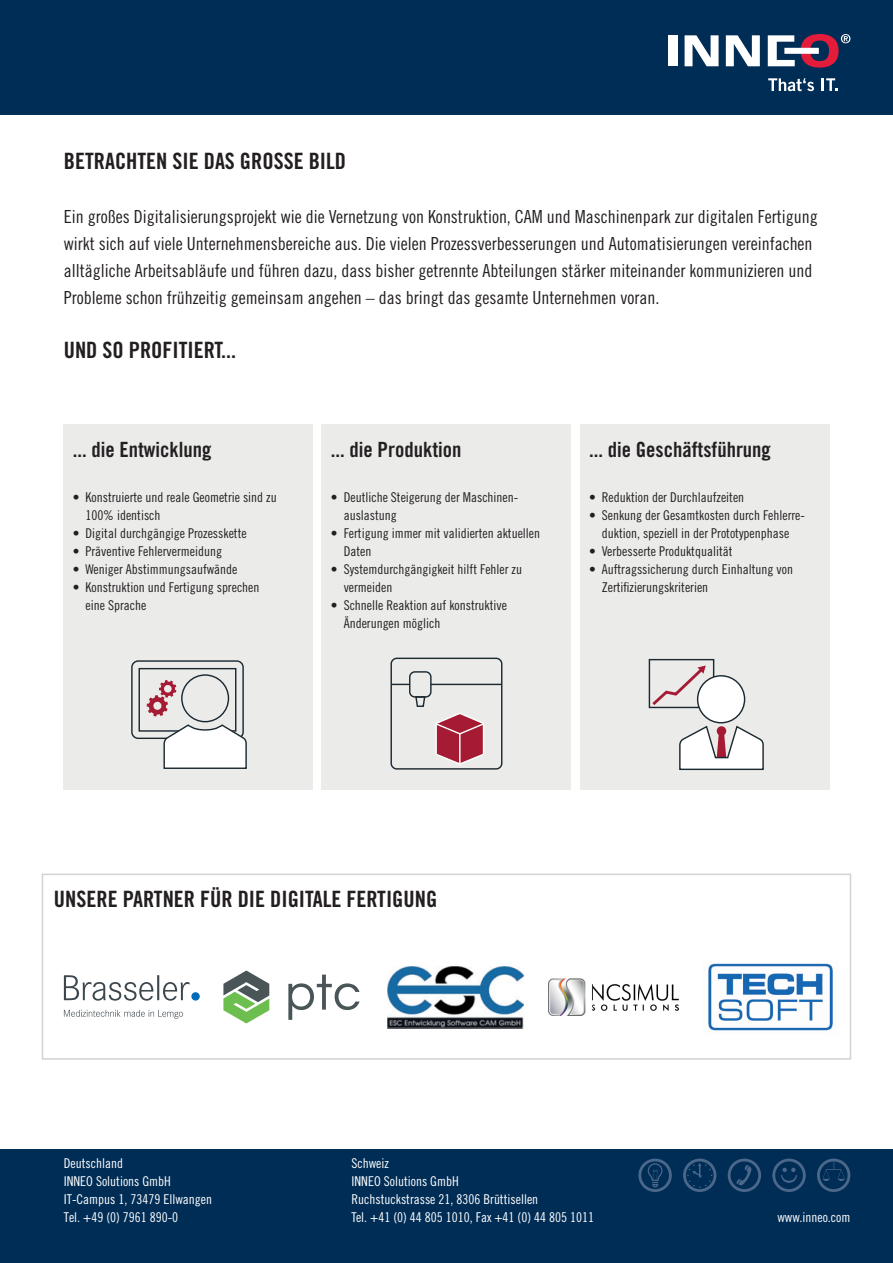
<style>
.page{position:relative;width:893px;height:1263px;background:#fff}
.page>*{position:absolute;margin:0;border:0;box-sizing:border-box;transform-origin:0 0}
.t1{font:22.5px "Trade Gothic LT Pro Bd Cn 20";color:#231f20}
.t2{font:21px "Trade Gothic LT Pro Bd Cn 20";color:#231f20}
.t3{font:18px/27px "Trade Gothic LT Pro Cn 18";color:#231f20}
.t4{font:13.5px/18px "Trade Gothic LT Pro Cn 18";color:#231f20}
.t5{font:13.5px/18px "Trade Gothic LT Pro Cn 18";color:#fff}
</style>
<div class="page">
<div style="left:0;top:0;width:893px;height:115px;background:#002d56"></div>
<svg style="left:768px;top:78px;width:46px;height:13px"></svg>
<svg style="left:822px;top:78px;width:16px;height:13px"></svg>
<div style="left:784px;top:48px;width:35px;height:6px;background:#fff"></div>
<div style="left:668px;top:35px;width:9px;height:31px;background:#fff"></div>
<svg style="left:685px;top:35px;width:34px;height:31px"></svg>
<svg style="left:726px;top:35px;width:34px;height:31px"></svg>
<svg style="left:768px;top:35px;width:27px;height:31px"></svg>
<svg style="left:801px;top:34px;width:49px;height:34px"></svg>
<div style="left:0;top:1150px;width:893px;height:113px;background:#002d56"></div>
<svg style="left:638px;top:1158px;width:34px;height:34px"></svg>
<svg style="left:683px;top:1158px;width:33px;height:34px"></svg>
<svg style="left:728px;top:1158px;width:33px;height:34px"></svg>
<svg style="left:772px;top:1158px;width:34px;height:34px"></svg>
<svg style="left:817px;top:1158px;width:33px;height:34px"></svg>
<img style="left:708px;top:963px;width:125px;height:68px">
<div style="left:42px;top:873px;width:809px;height:187px;border:2px solid #d1d2d4"></div>
<svg style="left:64px;top:1010px;width:119px;height:9px"></svg>
<svg style="left:64px;top:975px;width:126px;height:26px"></svg>
<div style="left:191px;top:992px;width:9px;height:8px;background:#006cb7;border-radius:50%"></div>
<img style="left:548px;top:978px;width:131px;height:37px">
<svg style="left:223px;top:970px;width:46px;height:53px"></svg>
<svg style="left:288px;top:974px;width:71px;height:46px"></svg>
<img style="left:387px;top:966px;width:136px;height:62px">
<div style="left:64px;top:424px;width:249px;height:366px;background:#ebebea"></div>
<div style="left:131px;top:660px;width:113px;height:79px;border:1px solid #1a2830;border-radius:6px"></div>
<div style="left:139px;top:668px;width:97px;height:64px;border:1px solid #1a2830"></div>
<div style="left:181px;top:674px;width:48px;height:48px;border:1px solid #1a2830;border-radius:50%"></div>
<svg style="left:163px;top:723px;width:84px;height:46px"></svg>
<svg style="left:147px;top:680px;width:29px;height:36px"></svg>
<div style="left:322px;top:424px;width:249px;height:366px;background:#ebebea"></div>
<div style="left:390px;top:658px;width:112px;height:111px;border:1px solid #1a2830;border-radius:6px"></div>
<svg style="left:435px;top:713px;width:49px;height:52px"></svg>
<div style="left:409px;top:671px;width:23px;height:27px;border:1px solid #1a2830;border-radius:5px"></div>
<svg style="left:414px;top:696px;width:12px;height:11px"></svg>
<hr style="left:431px;top:684px;width:71px;height:1px;background:#1a2830">
<svg style="left:391px;top:684px;width:19px;height:1px"></svg>
<div style="left:580px;top:424px;width:249px;height:366px;background:#ebebea"></div>
<div style="left:649px;top:659px;width:65px;height:49px;border:1px solid #1a2830"></div>
<svg style="left:649px;top:665px;width:57px;height:43px"></svg>
<div style="left:698px;top:676px;width:47px;height:47px;background:#fff;border-radius:50%"></div>
<div style="left:697px;top:675px;width:48px;height:48px;border:1px solid #1a2830;border-radius:50%"></div>
<svg style="left:679px;top:725px;width:85px;height:46px"></svg>
<div style="left:717px;top:726px;width:9px;height:10px;background:#a61b34;border-radius:50%"></div>
<h1 class="t1" style="left:64px;top:147px;width:284px">BETRACHTEN SIE DAS GROSSE BILD</h1>
<p class="t3" style="left:64px;top:202px;width:755px">Ein großes Digitalisierungsprojekt wie die Vernetzung von Konstruktion, CAM und Maschinenpark zur digitalen Fertigung wirkt sich auf viele Unternehmensbereiche aus. Die vielen Prozessverbesserungen und Automatisierungen vereinfachen alltägliche Arbeitsabläufe und führen dazu, dass bisher getrennte Abteilungen stärker miteinander kommunizieren und Probleme schon frühzeitig gemeinsam angehen – das bringt das gesamte Unternehmen voran.</p>
<h1 class="t1" style="left:64px;top:336px;width:174px">UND SO PROFITIERT...</h1>
<h2 class="t2" style="left:73px;top:436px;width:140px">... die Entwicklung</h2>
<p class="t4" style="left:86px;top:488px;width:193px;text-indent:-13px">• Konstruierte und reale Geometrie sind zu<br>100% identisch</p>
<p class="t4" style="left:73px;top:524px;width:175px">• Digital durchgängige Prozesskette</p>
<p class="t4" style="left:73px;top:542px;width:151px">• Präventive Fehlervermeidung</p>
<p class="t4" style="left:73px;top:560px;width:166px">• Weniger Abstimmungsaufwände</p>
<p class="t4" style="left:86px;top:578px;width:175px;text-indent:-13px">• Konstruktion und Fertigung sprechen eine Sprache</p>
<h2 class="t2" style="left:331px;top:436px;width:132px">... die Produktion</h2>
<p class="t4" style="left:344px;top:488px;width:176px;text-indent:-13px">• Deutliche Steigerung der Maschinen&shy;auslastung</p>
<p class="t4" style="left:344px;top:524px;width:198px;text-indent:-13px">• Fertigung immer mit validierten aktuellen<br>Daten</p>
<p class="t4" style="left:344px;top:560px;width:180px;text-indent:-13px">• Systemdurchgängigkeit hilft Fehler zu vermeiden</p>
<p class="t4" style="left:344px;top:596px;width:165px;text-indent:-13px">• Schnelle Reaktion auf konstruktive<br>Änderungen möglich</p>
<h2 class="t2" style="left:589px;top:436px;width:183px">... die Geschäftsführung</h2>
<p class="t4" style="left:589px;top:488px;width:157px">• Reduktion der Durchlaufzeiten</p>
<p class="t4" style="left:589px;top:506px;width:217px;text-align:center">• Senkung der Gesamtkosten durch Fehlerre&shy;duktion, speziell in der Prototypenphase</p>
<p class="t4" style="left:589px;top:542px;width:145px">• Verbesserte Produktqualität</p>
<p class="t4" style="left:602px;top:560px;width:193px;text-indent:-13px">• Auftragssicherung durch Einhaltung von<br>Zertifizierungskriterien</p>
<h1 class="t1" style="left:54px;top:885px;width:385px">UNSERE PARTNER FÜR DIE DIGITALE FERTIGUNG</h1>
<p class="t5" style="left:64px;top:1154px;width:150px">Deutschland<br>INNEO Solutions GmbH<br>IT-Campus 1, 73479 Ellwangen<br>Tel. +49 (0) 7961 890-0</p>
<p class="t5" style="left:352px;top:1154px;width:244px">Schweiz<br>INNEO Solutions GmbH<br>Ruchstuckstrasse 21, 8306 Brüttisellen<br>Tel. +41 (0) 44 805 1010, Fax +41 (0) 44 805 1011</p>
<p class="t5" style="left:777px;top:1208px;width:75px">www.inneo.com</p>
</div>
